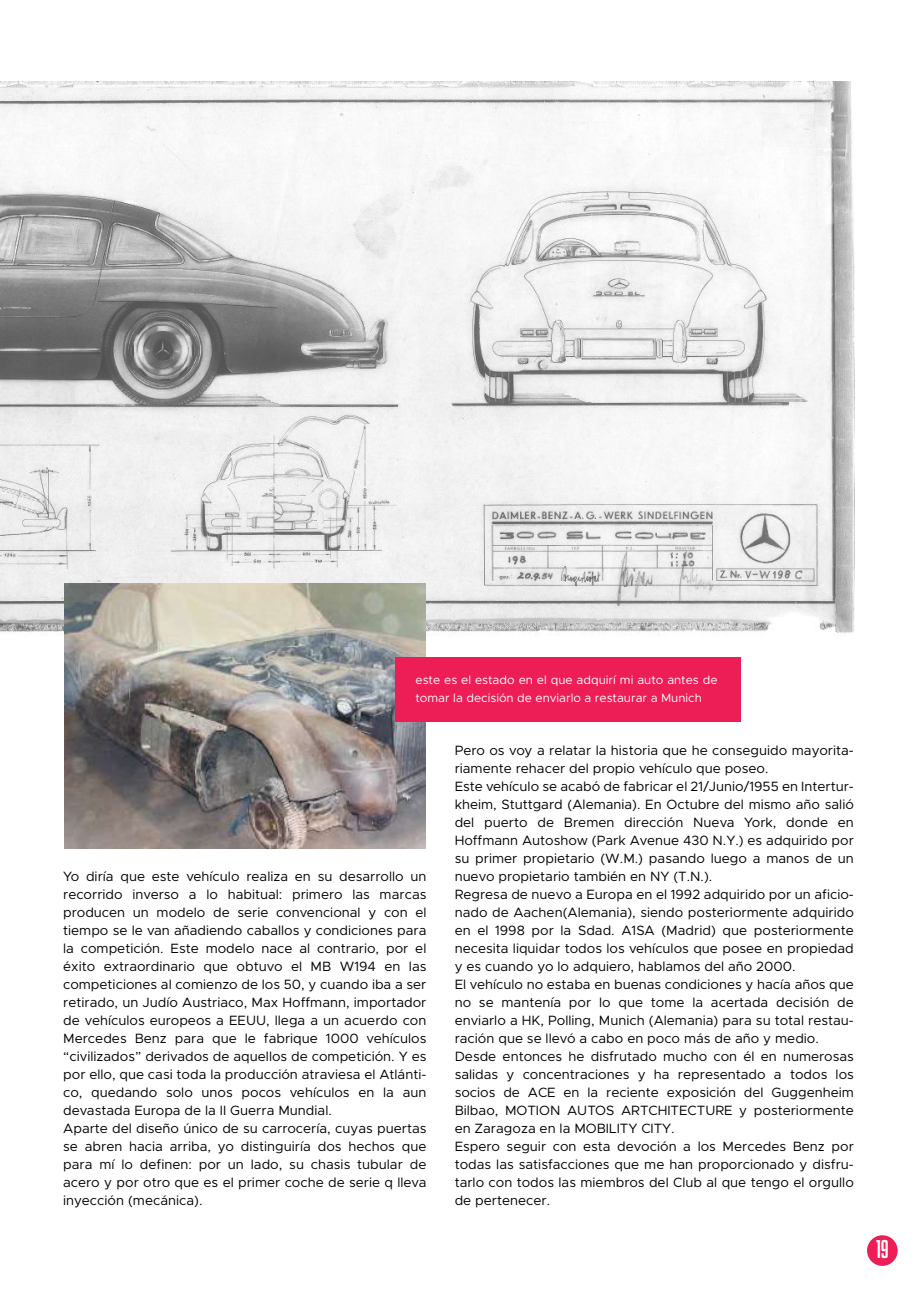
<style>
.page{position:relative;width:919px;height:1289px;background:#fff}
.page>*{position:absolute;margin:0;border:0;box-sizing:border-box;transform-origin:0 0}
.t1{font:22.5px "Kenyan Coffee Rg";color:#fff;scale:.87 1}
.t2{font:13.5px/18px "Metropolis";color:#000002}
.t3{font:12px/18px "Metropolis";color:#fff}
</style>
<div class="page">
<div style="left:867px;top:1235px;width:30px;height:30px;background:#ed1d55;border-radius:50%"></div>
<img style="left:0;top:81px;width:854px;height:555px">
<img style="left:65px;top:584px;width:360px;height:264px">
<div style="left:395px;top:657px;width:345px;height:65px;background:#ed1d55"></div>
<p class="t3" style="left:415px;top:671px;width:303px">este es el estado en el que adquirí mi auto antes de tomar la decisión de enviarlo a restaurar a Munich</p>
<p class="t2" style="left:63px;top:867px;width:365px">Yo diría que este vehículo realiza en su desarrollo un recorrido inverso a lo habitual: primero las marcas producen un modelo de serie convencional y con el tiempo se le van añadiendo caballos y condiciones para la competición. Este modelo nace al contrario, por el éxito extraordinario que obtuvo el MB W194 en las competiciones al comienzo de los 50, y cuando iba a ser retirado, un Judío Austriaco, Max Hoffmann, importador de vehículos europeos a EEUU, llega a un acuerdo con Mercedes Benz para que le fabrique 1000 vehículos “civilizados” derivados de aquellos de competición. Y es por ello, que casi toda la producción atraviesa el Atlánti&shy;co, quedando solo unos pocos vehículos en la aun devastada Europa de la II Guerra Mundial.<br>Aparte del diseño único de su carrocería, cuyas puertas se abren hacia arriba, yo distinguiría dos hechos que para mí lo definen: por un lado, su chasis tubular de acero y por otro que es el primer coche de serie q lleva inyección (mecánica).</p>
<p class="t2" style="left:454px;top:741px;width:401px">Pero os voy a relatar la historia que he conseguido mayorita&shy;riamente rehacer del propio vehículo que poseo.<br>Este vehículo se acabó de fabricar el 21/Junio/1955 en Intertur&shy;kheim, Stuttgard (Alemania). En Octubre del mismo año salió del puerto de Bremen dirección Nueva York, donde en Hoffmann Autoshow (Park Avenue 430 N.Y.) es adquirido por su primer propietario (W.M.) pasando luego a manos de un nuevo propietario también en NY (T.N.).<br>Regresa de nuevo a Europa en el 1992 adquirido por un aficio&shy;nado de Aachen(Alemania), siendo posteriormente adquirido en el 1998 por la Sdad. A1SA (Madrid) que posteriormente necesita liquidar todos los vehículos que posee en propiedad y es cuando yo lo adquiero, hablamos del año 2000.<br>El vehículo no estaba en buenas condiciones y hacía años que no se mantenía por lo que tome la acertada decisión de enviarlo a HK, Polling, Munich (Alemania) para su total restau&shy;ración que se llevó a cabo en poco más de año y medio.<br>Desde entonces he disfrutado mucho con él en numerosas salidas y concentraciones y ha representado a todos los socios de ACE en la reciente exposición del Guggenheim Bilbao, MOTION AUTOS ARTCHITECTURE y posteriormente en Zaragoza en la MOBILITY CITY.<br>Espero seguir con esta devoción a los Mercedes Benz por todas las satisfacciones que me han proporcionado y disfru&shy;tarlo con todos las miembros del Club al que tengo el orgullo de pertenecer.</p>
<h1 class="t1" style="left:876px;top:1234px;width:16px">19</h1>
</div>
